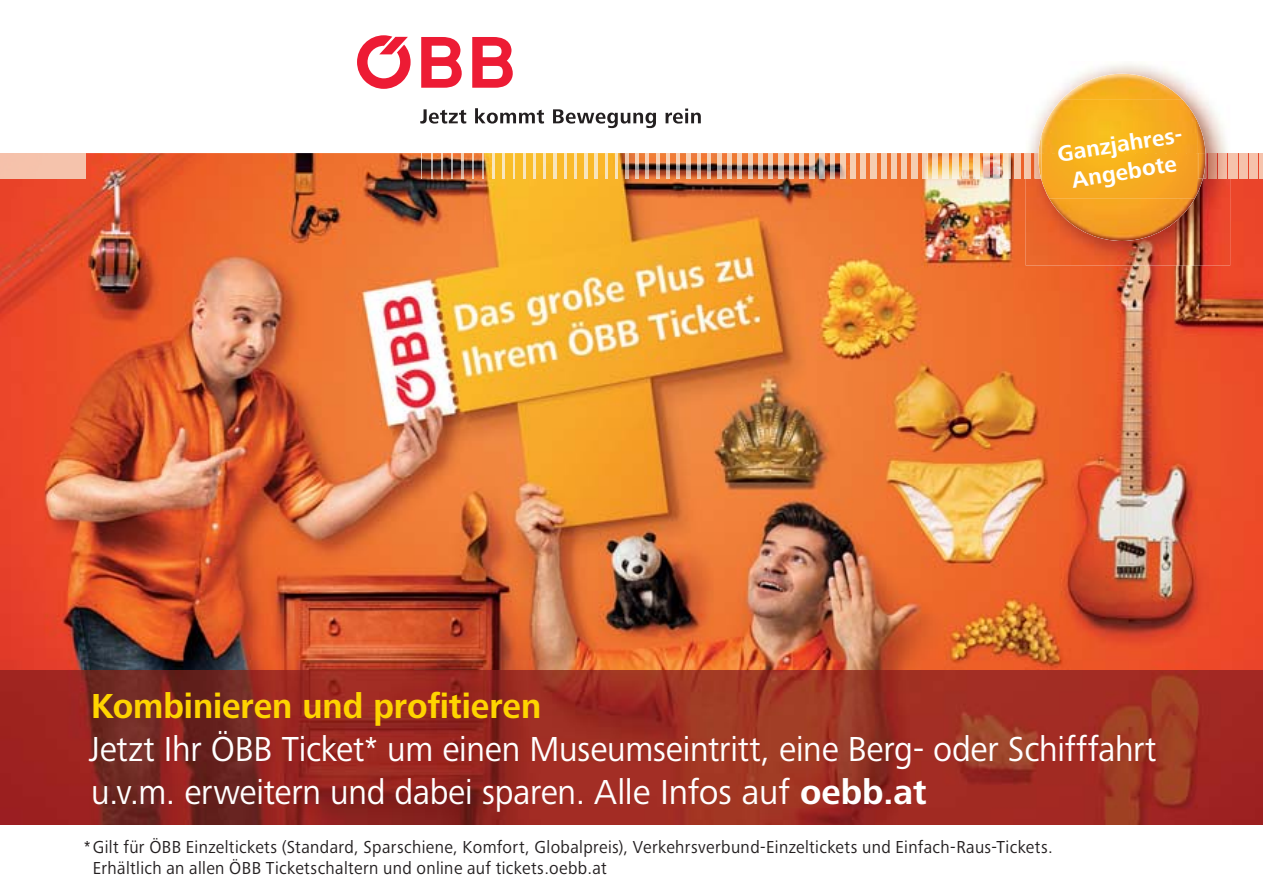
<style>
.page{position:relative;width:1263px;height:893px;background:#fff}
.page>*{position:absolute;margin:0;border:0;box-sizing:border-box;transform-origin:0 0}
.t1{font:36px/43.2px "Frutiger Next Pro";letter-spacing:-.005em;color:#fff;scale:.96 1}
.t2{font:700 36px "Frutiger Next Pro";color:#ffd400;scale:.96 1}
.t3{font:700 23.1px/27.6px "Frutiger Next Pro";color:#fff;text-align:center}
.t4{font:18px/21.6px "Frutiger Next Pro";letter-spacing:.02em;color:#231f20;scale:.96 1}
.s1{font-weight:700}
</style>
<div class="page">
<img style="left:0;top:153px;width:1263px;height:518px">
<div style="left:0;top:153px;width:85px;height:26px;background:#f5c3ac"></div>
<svg style="left:420px;top:109px;width:46px;height:15px"></svg>
<svg style="left:475px;top:108px;width:69px;height:16px"></svg>
<svg style="left:553px;top:109px;width:103px;height:19px"></svg>
<svg style="left:665px;top:109px;width:36px;height:15px"></svg>
<svg style="left:472px;top:37px;width:41px;height:51px"></svg>
<svg style="left:421px;top:37px;width:41px;height:51px"></svg>
<svg style="left:357px;top:35px;width:54px;height:54px"></svg>
<svg style="left:421px;top:153px;width:1px;height:26px"></svg>
<svg style="left:431px;top:153px;width:1px;height:26px"></svg>
<img style="left:441px;top:153px;width:2px;height:26px">
<svg style="left:452px;top:153px;width:1px;height:26px"></svg>
<svg style="left:462px;top:153px;width:1px;height:26px"></svg>
<svg style="left:472px;top:153px;width:1px;height:26px"></svg>
<img style="left:482px;top:153px;width:2px;height:26px">
<svg style="left:493px;top:153px;width:1px;height:26px"></svg>
<svg style="left:503px;top:153px;width:1px;height:26px"></svg>
<img style="left:513px;top:153px;width:2px;height:26px">
<img style="left:523px;top:153px;width:2px;height:26px">
<img style="left:533px;top:153px;width:2px;height:26px">
<img style="left:544px;top:153px;width:2px;height:26px">
<img style="left:554px;top:153px;width:2px;height:26px">
<img style="left:564px;top:153px;width:2px;height:26px">
<img style="left:574px;top:153px;width:3px;height:26px">
<img style="left:585px;top:153px;width:2px;height:26px">
<img style="left:595px;top:153px;width:2px;height:26px">
<img style="left:605px;top:153px;width:3px;height:26px">
<img style="left:615px;top:153px;width:3px;height:26px">
<img style="left:625px;top:153px;width:3px;height:26px">
<img style="left:636px;top:153px;width:3px;height:26px">
<img style="left:646px;top:153px;width:3px;height:26px">
<img style="left:656px;top:153px;width:3px;height:26px">
<img style="left:666px;top:153px;width:4px;height:26px">
<img style="left:677px;top:153px;width:3px;height:26px">
<img style="left:687px;top:153px;width:3px;height:26px">
<img style="left:697px;top:153px;width:3px;height:26px">
<img style="left:707px;top:153px;width:4px;height:26px">
<img style="left:717px;top:153px;width:4px;height:26px">
<img style="left:728px;top:153px;width:3px;height:26px">
<img style="left:738px;top:153px;width:4px;height:26px">
<img style="left:748px;top:153px;width:4px;height:26px">
<img style="left:758px;top:153px;width:4px;height:26px">
<img style="left:769px;top:153px;width:4px;height:26px">
<img style="left:779px;top:153px;width:4px;height:26px">
<img style="left:789px;top:153px;width:4px;height:26px">
<img style="left:799px;top:153px;width:5px;height:26px">
<img style="left:809px;top:153px;width:5px;height:26px">
<img style="left:820px;top:153px;width:4px;height:26px">
<img style="left:830px;top:153px;width:5px;height:26px">
<img style="left:840px;top:153px;width:5px;height:26px">
<img style="left:850px;top:153px;width:5px;height:26px">
<img style="left:861px;top:153px;width:5px;height:26px">
<img style="left:871px;top:153px;width:5px;height:26px">
<img style="left:881px;top:153px;width:5px;height:26px">
<img style="left:891px;top:153px;width:6px;height:26px">
<img style="left:901px;top:153px;width:6px;height:26px">
<img style="left:912px;top:153px;width:5px;height:26px">
<img style="left:922px;top:153px;width:5px;height:26px">
<img style="left:932px;top:153px;width:6px;height:26px">
<img style="left:942px;top:153px;width:6px;height:26px">
<img style="left:953px;top:153px;width:5px;height:26px">
<img style="left:963px;top:153px;width:6px;height:26px">
<img style="left:973px;top:153px;width:6px;height:26px">
<img style="left:983px;top:153px;width:6px;height:26px">
<img style="left:994px;top:153px;width:6px;height:26px">
<img style="left:1004px;top:153px;width:6px;height:26px">
<img style="left:1014px;top:153px;width:6px;height:26px">
<img style="left:1024px;top:153px;width:2px;height:26px">
<img style="left:1230px;top:153px;width:7px;height:26px">
<img style="left:1239px;top:153px;width:8px;height:26px">
<img style="left:1249px;top:153px;width:10px;height:26px">
<svg style="left:1259px;top:153px;width:4px;height:26px"></svg>
<img style="left:0;top:671px;width:1263px;height:154px">
<img style="left:1026px;top:64px;width:204px;height:201px">
<img style="left:1038px;top:134px;width:3px;height:19px">
<img style="left:1061px;top:74px;width:122px;height:26px">
<img style="left:1049px;top:199px;width:146px;height:42px">
<img style="left:1197px;top:120px;width:9px;height:33px">
<img style="left:1197px;top:180px;width:6px;height:14px">
<img style="left:1041px;top:100px;width:156px;height:99px">
<svg style="left:1026px;top:153px;width:204px;height:27px;background:#f1a732"></svg>
<img style="left:1188px;top:153px;width:8px;height:26px">
<p class="t3" style="left:1056px;top:142px;width:131px;rotate:-9deg">Ganzjahres-<br>Angebote</p>
<h1 class="t2" style="left:91px;top:688px;width:470px">Kombinieren und profitieren</h1>
<h1 class="t1" style="left:89px;top:729px;width:1114px">Jetzt Ihr ÖBB Ticket* um einen Museumseintritt, eine Berg- oder Schifffahrt u.v.m. erweitern und dabei sparen. Alle Infos auf <span class="s1">oebb.at</span></h1>
<p class="t4" style="left:93px;top:837px;width:1001px;text-indent:-9px">* Gilt für ÖBB Einzeltickets (Standard, Sparschiene, Komfort, Globalpreis), Verkehrsverbund-Einzeltickets und Einfach-Raus-Tickets.<br>Erhältlich an allen ÖBB Ticketschaltern und online auf tickets.oebb.at</p>
</div>
